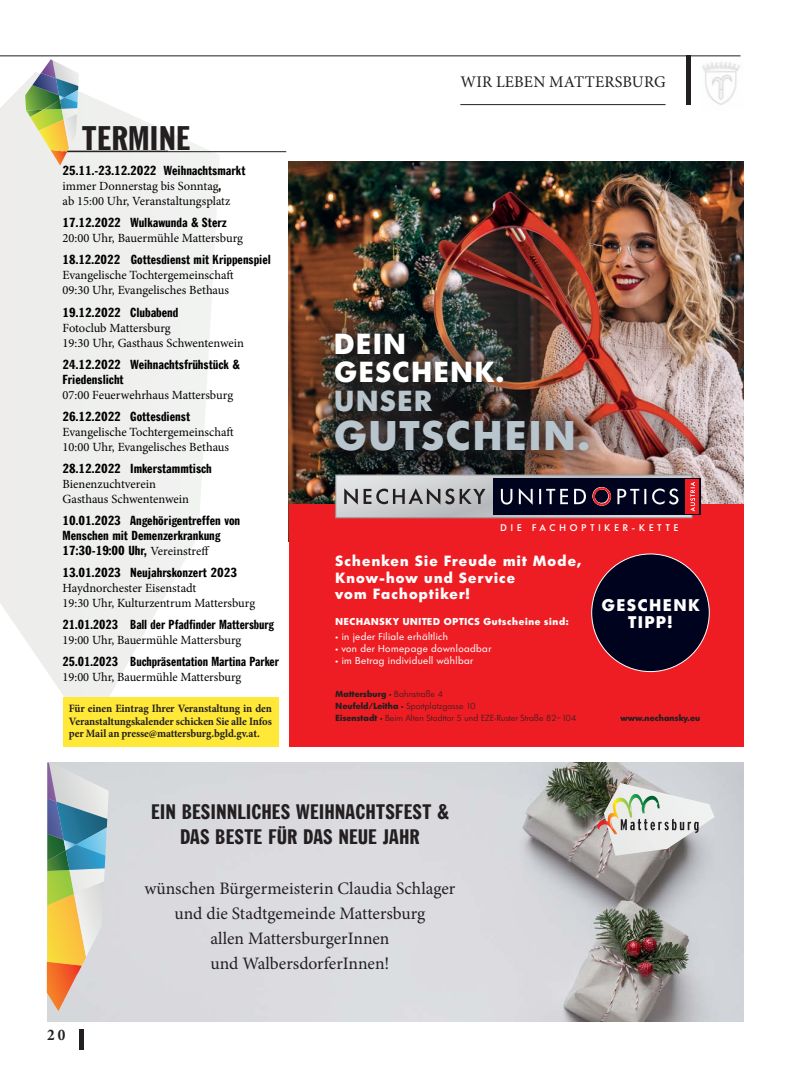
<style>
.page{position:relative;width:787px;height:1078px;background:#fff}
.page>*{position:absolute;margin:0;border:0;box-sizing:border-box;transform-origin:0 0}
.t1{font:800 40.12px "Limerick TS";letter-spacing:.08em;color:#b9c5cd}
.t2{font:expanded 32.5px "Franklin Goth";color:#231f20}
.t3{font:800 28.12px/28.1px "Limerick TS";letter-spacing:.085em;color:#fff}
.t4{font:800 28.12px "Limerick TS";letter-spacing:.085em;color:#b9c5cd}
.t5{font:expanded 20px "Franklin Goth";color:#231f20}
.t6{font:17.5px "Minion Pro";color:#231f20}
.t7{font:800 16.38px/16.1px "Limerick TS";letter-spacing:.125em;color:#fff;text-align:center}
.t8{font:16.25px "Minion Pro";letter-spacing:.01em;color:#231f20}
.t9{font:700 condensed 16.25px "Minion Pro";color:#231f20}
.t10{font:800 14.38px/16.8px "Limerick TS";letter-spacing:.085em;color:#fff}
.Lauftext{font:12.5px/15px "Minion Pro";letter-spacing:-.005em;color:#000001}
.Lauftext-2{font:expanded 12.5px/15px "Franklin Goth";color:#000001}
.Lauftext-3{font:expanded 12.5px/15px "Franklin Goth";color:#000001;scale:.95 1}
.t11{font:700 11.25px/12.5px "Minion Pro";letter-spacing:-.01em;color:#231f20;text-align:justify;scale:.96 1}
.t12{font:800 9.75px/15.6px "Limerick TS";letter-spacing:.075em;color:#fff}
.t13{font:9.75px/11.8px "Limerick TS";letter-spacing:.045em;color:#fff}
.t14{font:500 9.38px "Limerick TS";letter-spacing:.42em;color:#fff}
.t15{font:300 8.5px/12.2px "Limerick TS";letter-spacing:.02em;color:#231f20}
.t16{font:800 8.5px "Limerick TS";letter-spacing:.02em;color:#231f20}
.s1{font-family:"Franklin Goth";font-stretch:expanded}
.s2{font-family:"Minion Pro";font-stretch:normal}
.s3{font-weight:400}
.s4{font-weight:800}
</style>
<div class="page">
<svg style="left:0;top:83px;width:220px;height:650px"></svg>
<hr style="left:63px;top:151px;width:223px;height:1px;background:#231f20">
<hr style="left:0;top:55px;width:740px;height:1px;background:#231f20">
<div style="left:686px;top:56px;width:5px;height:49px;background:#231f20"></div>
<img style="left:702px;top:62px;width:38px;height:43px">
<hr style="left:460px;top:104px;width:205px;height:1px;background:#231f20">
<div style="left:79px;top:1029px;width:5px;height:20px;background:#231f20"></div>
<img style="left:289px;top:161px;width:454px;height:343px">
<div style="left:289px;top:504px;width:454px;height:242px;background:#ee1d23"></div>
<img style="left:301px;top:298px;width:320px;height:187px">
<div style="left:335px;top:475px;width:357px;height:43px;border:1px solid #939598"></div>
<div style="left:685px;top:479px;width:14px;height:34px;background:#ee1d23"></div>
<svg style="left:336px;top:475px;width:359px;height:42px;background:#716c78"></svg>
<div style="left:591px;top:554px;width:118px;height:117px;background:#00031d;border-radius:50%"></div>
<div style="left:64px;top:697px;width:215px;height:49px;background:#ffe837"></div>
<img style="left:47px;top:762px;width:696px;height:259px">
<svg style="left:47px;top:762px;width:62px;height:248px;background:#b8bba3"></svg>
<svg style="left:604px;top:782px;width:110px;height:73px;background:#cbccc7"></svg>
<img style="left:25px;top:59px;width:54px;height:106px">
<p class="t2" style="left:81px;top:120px;width:110px">TERMINE</p>
<p class="Lauftext" style="left:63px;top:164px;width:184px"><span class="s1">25.11.-23.12.2022 Weihnachtsmarkt </span>immer Donnerstag bis Sonntag<span class="s1">,<br></span>ab 15:00 Uhr, Veranstaltungsplatz</p>
<p class="Lauftext" style="left:63px;top:216px;width:182px"><span class="s1">17.12.2022 Wulkawunda &amp; Sterz<br></span>20:00 Uhr, Bauermühle Mattersburg</p>
<p class="Lauftext" style="left:63px;top:253px;width:210px"><span class="s1">18.12.2022 Gottesdienst mit Krippenspiel<br></span>Evangelische Tochtergemeinschaft<br>09:30 Uhr, Evangelisches Bethaus</p>
<p class="Lauftext" style="left:63px;top:305px;width:183px"><span class="s1">19.12.2022 Clubabend<br></span>Fotoclub Mattersburg<br>19:30 Uhr, Gasthaus Schwentenwein</p>
<p class="Lauftext-2" style="left:63px;top:356px;width:179px">24.12.2022 Weihnachtsfrühstück &amp;<br>Friedenslicht<br><span class="s2">07:00 Feuerwehrhaus Mattersburg</span></p>
<p class="Lauftext" style="left:63px;top:409px;width:172px"><span class="s1">26.12.2022 Gottesdienst<br></span>Evangelische Tochtergemeinschaft<br>10:00 Uhr, Evangelisches Bethaus</p>
<p class="Lauftext" style="left:63px;top:461px;width:151px"><span class="s1">28.12.2022 Imkerstammtisch<br></span>Bienenzuchtverein<br>Gasthaus Schwentenwein</p>
<p class="Lauftext-2" style="left:63px;top:513px;width:179px">10.01.2023 Angehörigentreffen von<br>Menschen mit Demenzerkrankung<br>17:30-19:00 Uhr, <span class="s2">Vereinstreff</span></p>
<p class="Lauftext" style="left:63px;top:565px;width:194px"><span class="s1">13.01.2023 Neujahrskonzert 2023<br></span>Haydnorchester Eisenstadt<br>19:30 Uhr, Kulturzentrum Mattersburg</p>
<p class="Lauftext-3" style="left:63px;top:617px;width:224px">21.01.2023 Ball der Pfadfinder Mattersburg<br><span class="s2">19:00 Uhr, Bauermühle Mattersburg</span></p>
<p class="Lauftext-3" style="left:63px;top:654px;width:229px">25.01.2023 Buchpräsentation Martina Parker<br><span class="s2">19:00 Uhr, Bauermühle Mattersburg</span></p>
<p class="t11" style="left:69px;top:702px;width:213px">Für einen Eintrag Ihrer Veranstaltung in den Veranstaltungskalender schicken Sie alle Infos per Mail an presse@mattersburg.bgld.gv.at.</p>
<p class="t8" style="left:460px;top:71px;width:207px">WIR LEBEN MATTERSBURG</p>
<p class="t3" style="left:334px;top:328px;width:171px">DEIN<br>GESCHENK.</p>
<p class="t4" style="left:334px;top:383px;width:99px">UNSER</p>
<p class="t1" style="left:334px;top:409px;width:256px">GUTSCHEIN.</p>
<p class="t14" style="left:500px;top:522px;width:179px">DIE FACHOPTIKER-KETTE</p>
<p class="t10" style="left:335px;top:552px;width:247px">Schenken Sie Freude mit Mode,<br>Know-how und Service<br>vom Fachoptiker!</p>
<p class="t12" style="left:335px;top:613px;width:234px">NECHANSKY UNITED OPTICS Gutscheine sind: · <span class="s3">in jeder Filiale erhältlich</span></p>
<p class="t13" style="left:335px;top:642px;width:157px"><span class="s4">·</span> von der Homepage downloadbar <span class="s4">·</span> im Betrag individuell wählbar</p>
<p class="t7" style="left:601px;top:597px;width:99px">GESCHENK<br>TIPP!</p>
<p class="t15" style="left:335px;top:687px;width:242px"><span class="s4">Mattersburg ·</span> Bahnstraße 4<br><span class="s4">Neufeld/Leitha ·</span> Sportplatzgasse 10<br><span class="s4">Eisenstadt ·</span> Beim Alten Stadttor 5 und EZE-Ruster Straße 82–104</p>
<p class="t16" style="left:620px;top:712px;width:81px">www.nechansky.eu</p>
<p class="t9" style="left:47px;top:1023px;width:20px">20</p>
<p class="t5" style="left:151px;top:800px;width:299px">EIN BESINNLICHES WEIHNACHTSFEST &amp;</p>
<p class="t5" style="left:180px;top:825px;width:241px">DAS BESTE FÜR DAS NEUE JAHR</p>
<p class="t6" style="left:144px;top:876px;width:312px">wünschen Bürgermeisterin Claudia Schlager</p>
<p class="t6" style="left:174px;top:901px;width:252px">und die Stadtgemeinde Mattersburg</p>
<p class="t6" style="left:210px;top:926px;width:181px">allen MattersburgerInnen</p>
<p class="t6" style="left:210px;top:951px;width:180px">und WalbersdorferInnen!</p>
</div>
